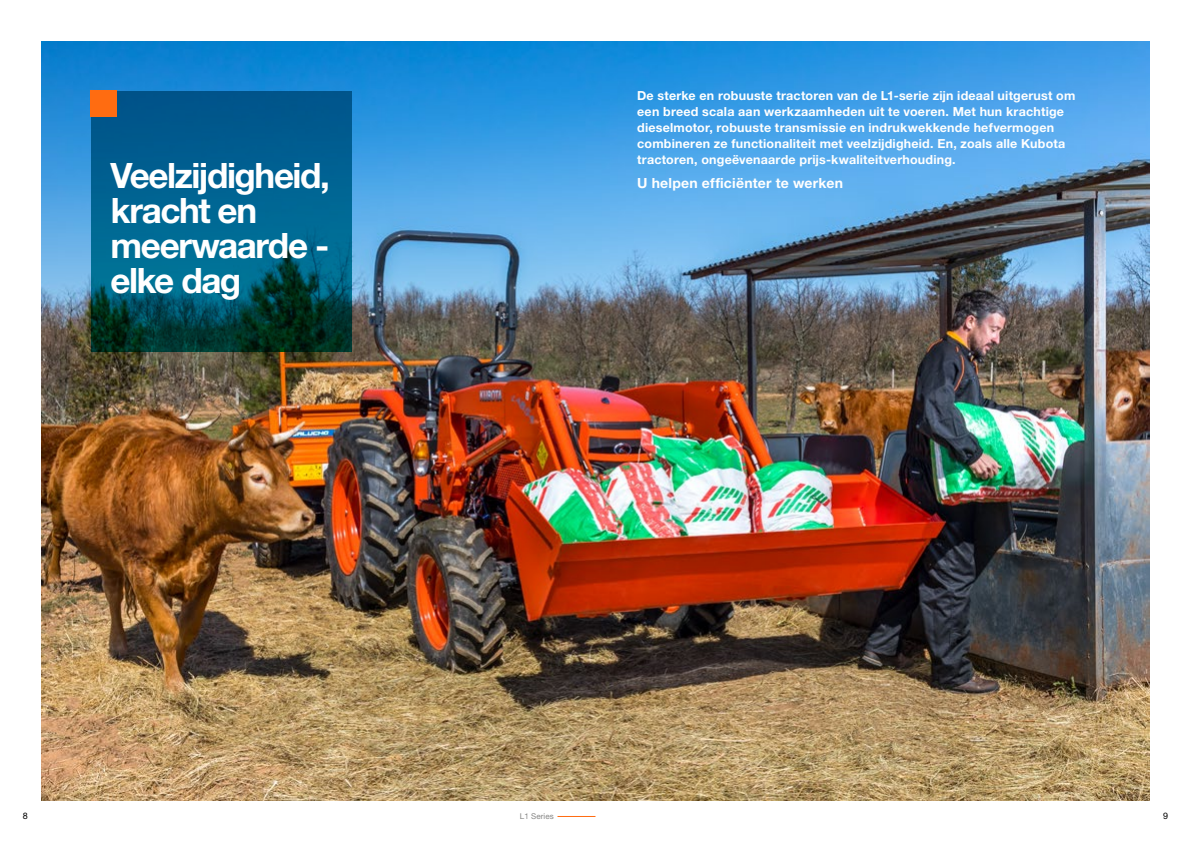
<style>
.page{position:relative;width:1191px;height:842px;background:#fff}
.page>*{position:absolute;margin:0;border:0;box-sizing:border-box;transform-origin:0 0}
.t1{font:700 35px/35px "Helvetica Neue LT Std";letter-spacing:-.04em;color:#fff}
.t2{font:700 14px "Helvetica Neue LT Pro";letter-spacing:.015em;color:#fff}
.t3{font:700 12.5px/16px "Helvetica Neue LT Pro";letter-spacing:.015em;color:#fff}
.t4{font:9px "Helvetica Neue LT Pro";color:#000}
.t5{font:8px "Helvetica Neue LT Pro";letter-spacing:.01em;color:#878786}
</style>
<div class="page">
<hr style="left:557px;top:816px;width:38px;height:1px;background:#ff6c11">
<img style="left:42px;top:42px;width:1107px;height:758px">
<svg style="left:91px;top:91px;width:260px;height:260px;background:#00587a"></svg>
<div style="left:91px;top:91px;width:26px;height:26px;background:#ff6c11"></div>
<h1 class="t1" style="left:111px;top:157px;width:221px">Veelzijdigheid,</h1>
<h1 class="t1" style="left:111px;top:192px;width:220px">kracht en meerwaarde - elke dag</h1>
<p class="t3" style="left:637px;top:87px;width:440px">De sterke en robuuste tractoren van de L1-serie zijn ideaal uitgerust om een breed scala aan werkzaamheden uit te voeren. Met hun krachtige dieselmotor, robuuste transmissie en indrukwekkende hefvermogen combineren ze functionaliteit met veelzijdigheid. En, zoals alle Kubota tractoren, ongeëvenaarde prijs-kwaliteitverhouding.</p>
<p class="t2" style="left:637px;top:175px;width:207px">U helpen efficiënter te werken</p>
<p class="t4" style="left:23px;top:810px;width:7px">8</p>
<p class="t5" style="left:520px;top:811px;width:35px">L1 Series</p>
<p class="t4" style="left:1163px;top:810px;width:7px">9</p>
</div>
